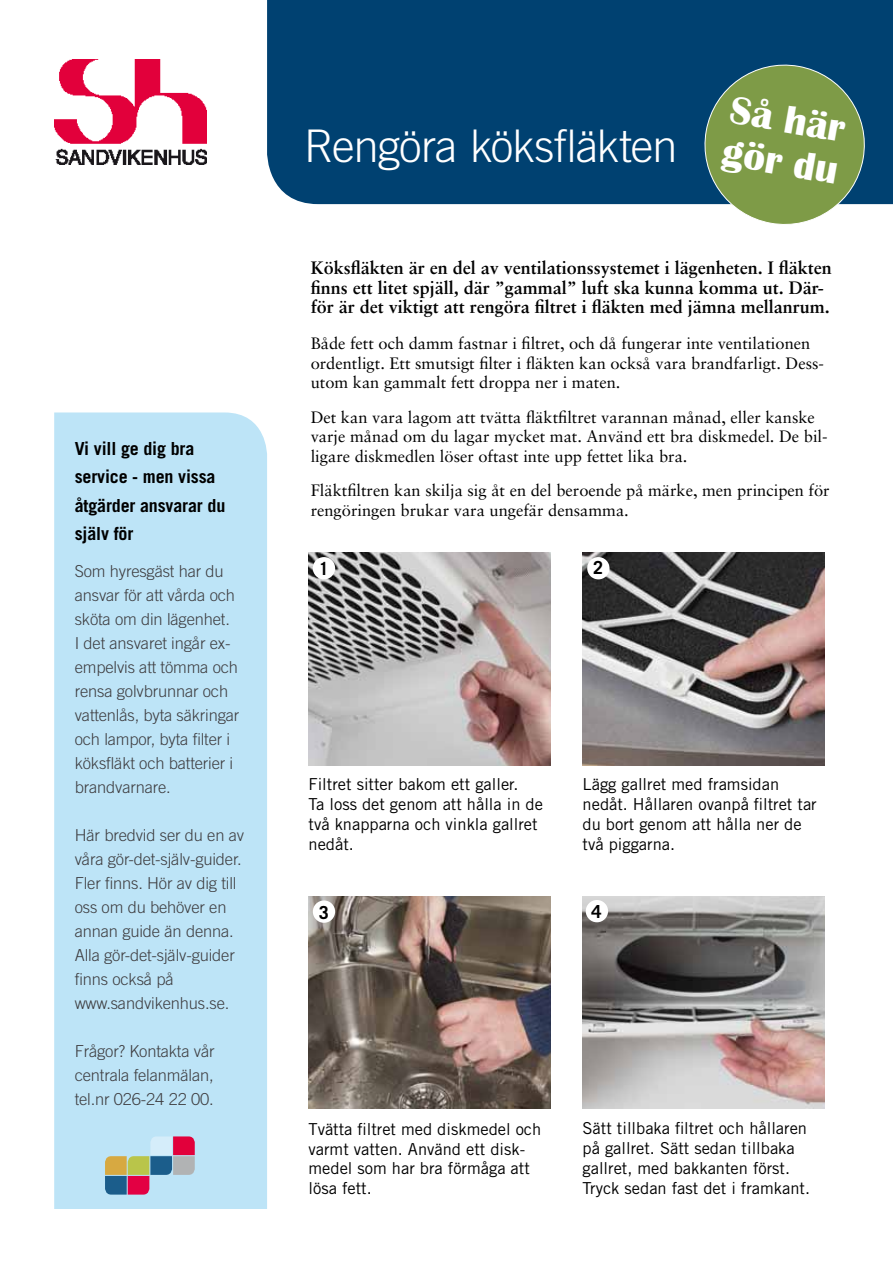
<style>
.page{position:relative;width:893px;height:1263px;background:#fff}
.page>*{position:absolute;margin:0;border:0;box-sizing:border-box;transform-origin:0 0}
.t1{font:300 45px "Trade Gothic LT";letter-spacing:-.02em;color:#fff}
.t2{font:700 40.2px/42.6px "Britannic";color:#fff}
.t3{font:700 18px/19.5px "Sabon LT";color:#000}
.t4{font:700 18px/28.5px "Trade Gothic LT";letter-spacing:-.01em;color:#000}
.t5{font:16.5px/19.5px "Sabon LT";color:#000}
.t6{font:300 16.5px/24px "Trade Gothic LT";letter-spacing:-.01em;color:#3e3d40}
.t7{font:16.5px/19.8px "Trade Gothic LT";color:#000}
</style>
<div class="page">
<div style="left:54px;top:412px;width:213px;height:797px;background:#bde4f7"></div>
<div style="left:267px;top:0;width:626px;height:204px;background:#004171"></div>
<img style="left:54px;top:60px;width:153px;height:105px">
<svg style="left:105px;top:1136px;width:90px;height:58px"></svg>
<svg style="left:698px;top:58px;width:174px;height:167px"></svg>
<img style="left:309px;top:553px;width:242px;height:212px">
<img style="left:309px;top:896px;width:242px;height:213px">
<img style="left:583px;top:553px;width:242px;height:212px">
<img style="left:583px;top:896px;width:242px;height:213px">
<div style="left:313px;top:557px;width:22px;height:22px;background:#fff;border-radius:50%"></div>
<div style="left:587px;top:557px;width:22px;height:22px;background:#fff;border-radius:50%"></div>
<div style="left:313px;top:900px;width:22px;height:23px;background:#fff;border-radius:50%"></div>
<div style="left:586px;top:900px;width:22px;height:22px;background:#fff;border-radius:50%"></div>
<p class="t4" style="left:75px;top:434px;width:152px">Vi vill ge dig bra service - men vissa åtgärder ansvarar du själv för</p>
<p class="t6" style="left:75px;top:559px;width:166px">Som hyresgäst har du ansvar för att vårda och sköta om din lägenhet.<br>I det ansvaret ingår ex&shy;empelvis att tömma och rensa golvbrunnar och vattenlås, byta säkringar och lampor, byta filter i köksfläkt och batterier i brandvarnare.</p>
<p class="t6" style="left:75px;top:823px;width:171px">Här bredvid ser du en av våra gör-det-själv-guider.<br>Fler finns. Hör av dig till oss om du behöver en annan guide än denna.<br>Alla gör-det-själv-guider finns också på www.sandvikenhus.se.</p>
<p class="t6" style="left:75px;top:1039px;width:141px;text-align:justify">Frågor? Kontakta vår centrala felanmälan, tel.nr 026-24 22 00.</p>
<h1 class="t1" style="left:304px;top:119px;width:375px">Rengöra köksfläkten</h1>
<h2 class="t2" style="left:734px;top:88px;width:118px;rotate:10deg">Så här gör du</h2>
<p class="t3" style="left:311px;top:258px;width:523px">Köksfläkten är en del av ventilationssystemet i lägenheten. I fläkten finns ett litet spjäll, där ”gammal” luft ska kunna komma ut. Där&shy;för är det viktigt att rengöra filtret i fläkten med jämna mellanrum.</p>
<p class="t5" style="left:311px;top:333px;width:515px">Både fett och damm fastnar i filtret, och då fungerar inte ventilationen ordentligt. Ett smutsigt filter i fläkten kan också vara brandfarligt. Dess&shy;utom kan gammalt fett droppa ner i maten.</p>
<p class="t5" style="left:311px;top:407px;width:518px">Det kan vara lagom att tvätta fläktfiltret varannan månad, eller kanske varje månad om du lagar mycket mat. Använd ett bra diskmedel. De bil&shy;ligare diskmedlen löser oftast inte upp fettet lika bra.</p>
<p class="t5" style="left:311px;top:480px;width:520px">Fläktfiltren kan skilja sig åt en del beroende på märke, men principen för rengöringen brukar vara ungefär densamma.</p>
<p class="t4" style="left:319px;top:554px;width:12px">1</p>
<p class="t4" style="left:593px;top:553px;width:12px">2</p>
<p class="t7" style="left:309px;top:774px;width:236px">Filtret sitter bakom ett galler.<br>Ta loss det genom att hålla in de två knapparna och vinkla gallret nedåt.</p>
<p class="t7" style="left:583px;top:774px;width:236px">Lägg gallret med framsidan nedåt. Hållaren ovanpå filtret tar du bort genom att hålla ner de två piggarna.</p>
<p class="t4" style="left:319px;top:898px;width:12px">3</p>
<p class="t4" style="left:591px;top:897px;width:12px">4</p>
<p class="t7" style="left:309px;top:1120px;width:234px">Tvätta filtret med diskmedel och varmt vatten. Använd ett disk&shy;medel som har bra förmåga att lösa fett.</p>
<p class="t7" style="left:583px;top:1118px;width:229px">Sätt tillbaka filtret och hållaren på gallret. Sätt sedan tillbaka gallret, med bakkanten först.<br>Tryck sedan fast det i framkant.</p>
</div>
